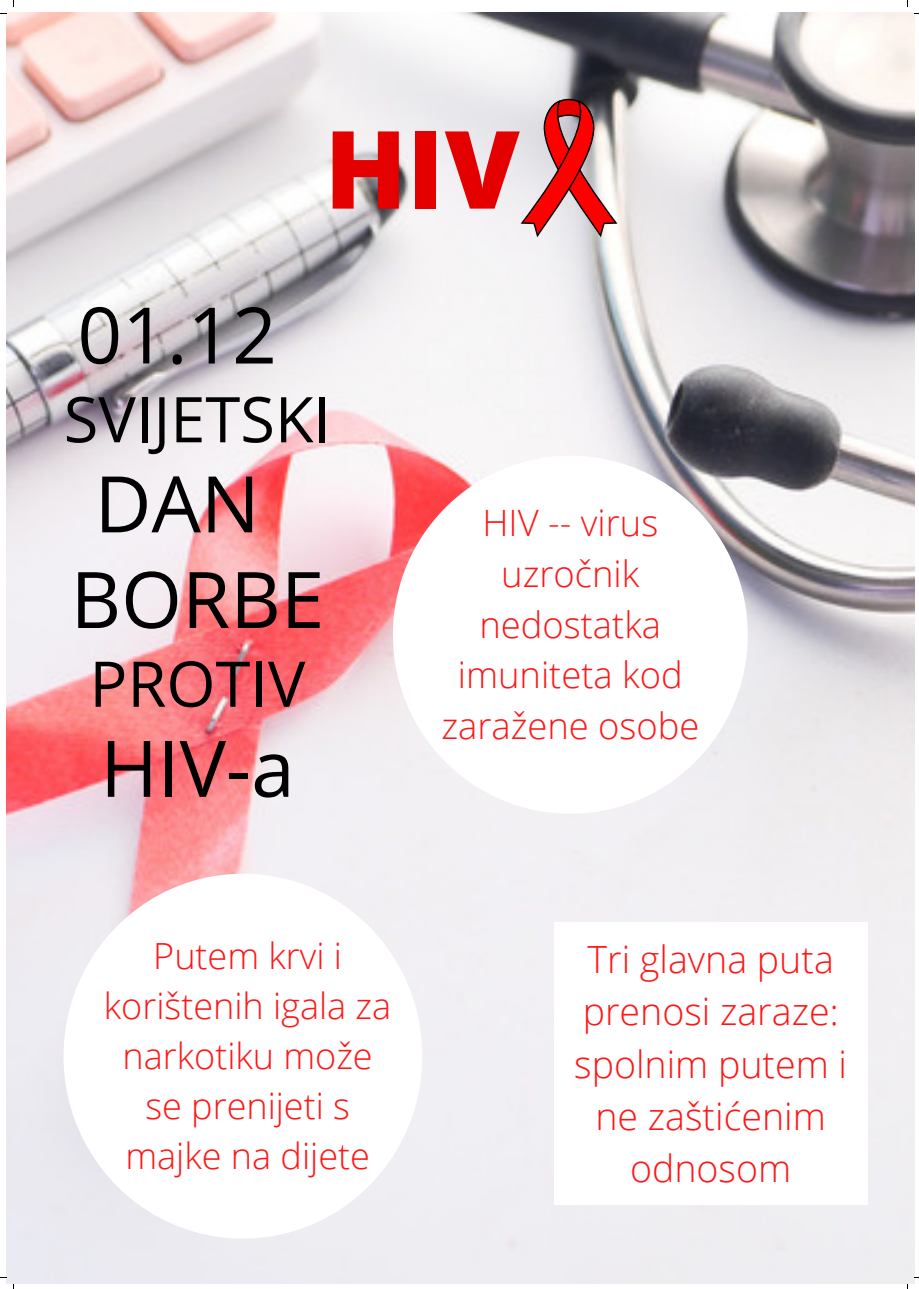
<style>
.page{position:relative;width:919px;height:1289px;background:#fff}
.page>*{position:absolute;margin:0;border:0;box-sizing:border-box;transform-origin:0 0}
.t1{font:800 108.07px "Open Sans";color:#e50000}
.t2{font:78px "Open Sans";color:#000}
.t3{font:63px "Open Sans";color:#000}
.t4{font:300 37.5px/52.3px "Open Sans";color:#ff1616;text-align:center}
.t5{font:300 36.3px/50.6px "Open Sans";color:#ff1616;text-align:center}
.t6{font:300 36px/50.1px "Open Sans";color:#ff1616;text-align:center}
</style>
<div class="page">
<img style="left:6px;top:13px;width:907px;height:1270px">
<svg style="left:520px;top:88px;width:99px;height:157px;background:#d18d8e"></svg>
<div style="left:393px;top:455px;width:354px;height:358px;background:#fff;border-radius:50%"></div>
<div style="left:554px;top:922px;width:312px;height:282px;background:#fff"></div>
<div style="left:63px;top:873px;width:359px;height:365px;background:#fff;border-radius:50%"></div>
<p class="t1" style="left:324px;top:93px;width:197px">HIV</p>
<p class="t2" style="left:77px;top:280px;width:201px">01.12</p>
<p class="t3" style="left:64px;top:375px;width:269px">SVIJETSKI</p>
<p class="t2" style="left:94px;top:449px;width:167px">DAN</p>
<p class="t2" style="left:71px;top:544px;width:255px">BORBE</p>
<p class="t3" style="left:89px;top:639px;width:217px">PROTIV</p>
<p class="t2" style="left:100px;top:713px;width:196px">HIV-a</p>
<p class="t5" style="left:441px;top:497px;width:259px">HIV -- virus uzročnik nedostatka imuniteta kod zaražene osobe</p>
<p class="t6" style="left:104px;top:929px;width:289px">Putem krvi i korištenih igala za narkotiku može se prenijeti s majke na dijete</p>
<p class="t4" style="left:574px;top:932px;width:274px">Tri glavna puta prenosi zaraze: spolnim putem i ne zaštićenim odnosom</p>
</div>
